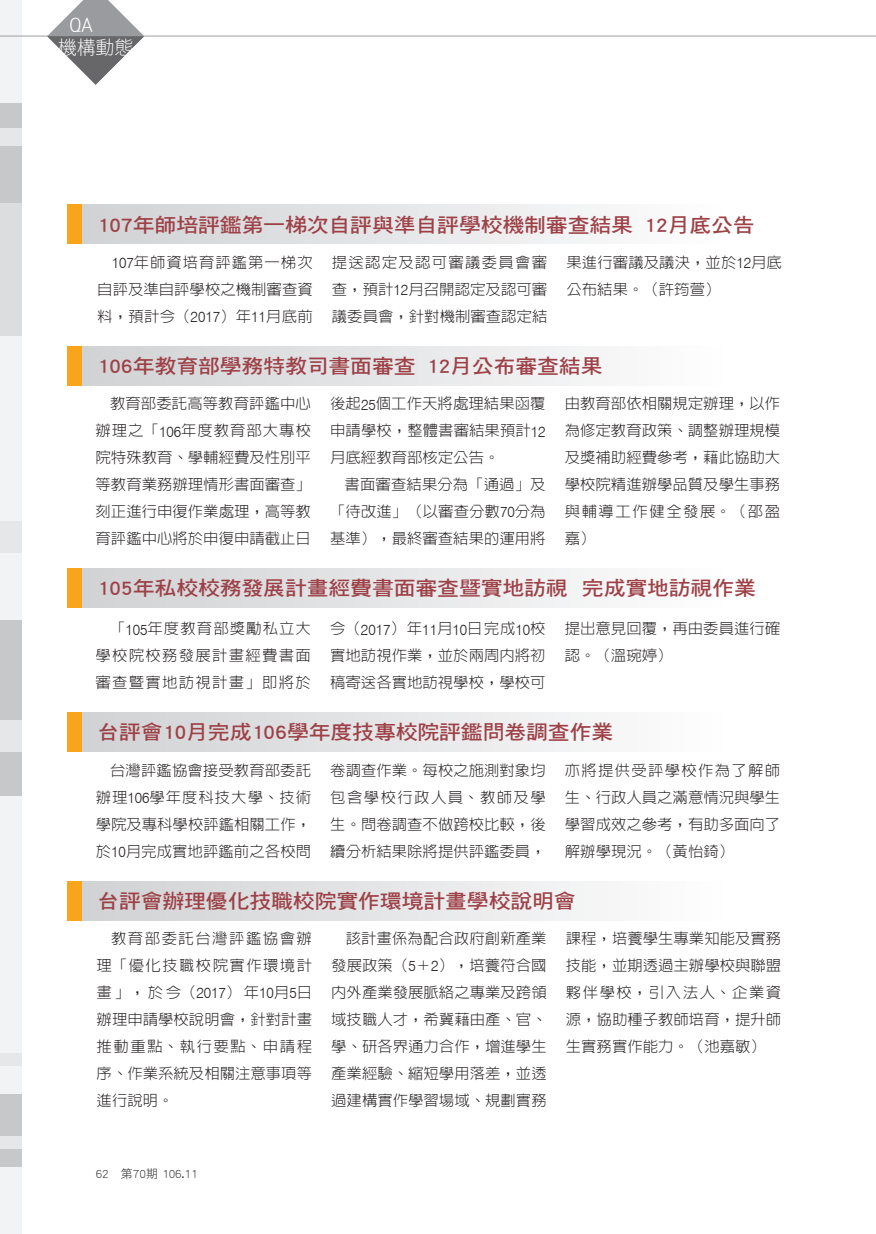
<style>
.page{position:relative;width:876px;height:1234px;background:#fff}
.page>*{position:absolute;margin:0;border:0;box-sizing:border-box;transform-origin:0 0}
.內文中標{font:19.95px "DF Hei Std W7";letter-spacing:-.01em;color:#9d4147;scale:1.1 1}
.單元頁{font:19.2px "DF Li Hei Lt WIN BF";letter-spacing:-.01em;color:#fff}
.單元頁-2{font:19.2px "DF Li Hei Lt WIN BF";letter-spacing:-.01em;color:#fff;scale:1.25 1}
.內文LH{font:300 15px/26.8px "AR Hei B5 HK";color:#231f20;text-align:justify}
.t1{font:12px "DF Hei Std W3";color:#231f20}
.s1{font-family:"Swiss 721 BT"}
</style>
<div class="page">
<div style="left:0;top:0;width:22px;height:137px;background:#f2f3f4"></div>
<div style="left:0;top:736px;width:22px;height:263px;background:#f2f3f4"></div>
<div style="left:0;top:1142px;width:22px;height:91px;background:#f2f3f4"></div>
<div style="left:0;top:324px;width:22px;height:324px;background:#f2f3f4"></div>
<div style="left:0;top:971px;width:22px;height:134px;background:#f2f3f4"></div>
<div style="left:0;top:137px;width:22px;height:199px;background:#dcdddf"></div>
<div style="left:0;top:103px;width:22px;height:100px;background:#c7c8ca"></div>
<div style="left:0;top:620px;width:22px;height:175px;background:#c7c8ca"></div>
<div style="left:0;top:1094px;width:22px;height:72px;background:#c7c8ca"></div>
<div style="left:0;top:128px;width:22px;height:18px;background:#e6e7e9"></div>
<div style="left:0;top:720px;width:22px;height:31px;background:#e6e7e9"></div>
<div style="left:0;top:1135px;width:22px;height:13px;background:#e6e7e9"></div>
<div style="left:0;top:521px;width:22px;height:31px;background:#e6e7e9"></div>
<div style="left:0;top:1053px;width:22px;height:13px;background:#e6e7e9"></div>
<hr style="left:0;top:35px;width:876px;height:2px;background:#a8a9ad">
<svg style="left:47px;top:0;width:97px;height:85px"></svg>
<div style="left:68px;top:881px;width:76px;height:39px;background:#f9a51b"></div>
<div style="left:82px;top:881px;width:679px;height:39px;background:linear-gradient(to right,#d0d1d4,#fff)"></div>
<div style="left:68px;top:205px;width:76px;height:39px;background:#f9a51b"></div>
<div style="left:82px;top:205px;width:679px;height:39px;background:linear-gradient(to right,#d0d1d4,#fff)"></div>
<div style="left:68px;top:346px;width:76px;height:39px;background:#f9a51b"></div>
<div style="left:82px;top:346px;width:679px;height:39px;background:linear-gradient(to right,#d0d1d4,#fff)"></div>
<div style="left:68px;top:568px;width:76px;height:39px;background:#f9a51b"></div>
<div style="left:82px;top:568px;width:679px;height:39px;background:linear-gradient(to right,#d0d1d4,#fff)"></div>
<div style="left:68px;top:712px;width:76px;height:39px;background:#f9a51b"></div>
<div style="left:82px;top:712px;width:679px;height:39px;background:linear-gradient(to right,#d0d1d4,#fff)"></div>
<p class="單元頁-2" style="left:69px;top:16px;width:20px">QA</p>
<p class="單元頁" style="left:58px;top:37px;width:77px">機構動態</p>
<p class="內文中標" style="left:97px;top:214px;width:599px">107年師培評鑑第一梯次自評與準自評學校機制審查結果 12月底公告</p>
<p class="內文LH" style="left:97px;top:248px;width:217px;text-indent:14px"><span class="s1">107</span>年師資培育評鑑第一梯次自評及準自評學校之機制審查資料，預計今（<span class="s1">2017</span>）年<span class="s1">11</span>月底前</p>
<p class="內文LH" style="left:332px;top:248px;width:217px">提送認定及認可審議委員會審查，預計<span class="s1">12</span>月召開認定及認可審議委員會，針對機制審查認定結</p>
<p class="內文LH" style="left:566px;top:248px;width:217px">果進行審議及議決，並於<span class="s1">12</span>月底公布結果。（許筠萱）</p>
<p class="內文中標" style="left:97px;top:355px;width:461px">106年教育部學務特教司書面審查 12月公布審查結果</p>
<p class="內文LH" style="left:96px;top:390px;width:217px;text-indent:14px">教育部委託高等教育評鑑中心辦理之「<span class="s1">106</span>年度教育部大專校院特殊教育、學輔經費及性別平等教育業務辦理情形書面審查」刻正進行申復作業處理，高等教育評鑑中心將於申復申請截止日</p>
<p class="內文LH" style="left:330px;top:390px;width:217px">後起<span class="s1">25</span>個工作天將處理結果函覆申請學校，整體書審結果預計<span class="s1">12</span>月底經教育部核定公告。</p>
<p class="內文LH" style="left:565px;top:390px;width:217px">由教育部依相關規定辦理，以作為修定教育政策、調整辦理規模及獎補助經費參考，藉此協助大學校院精進辦學品質及學生事務與輔導工作健全發展。（邵盈嘉）</p>
<p class="內文LH" style="left:330px;top:471px;width:217px;text-indent:14px">書面審查結果分為「通過」及「待改進」（以審查分數<span class="s1">70</span>分為基準），最終審查結果的運用將</p>
<p class="內文中標" style="left:97px;top:577px;width:600px">105年私校校務發展計畫經費書面審查暨實地訪視 完成實地訪視作業</p>
<p class="內文LH" style="left:96px;top:615px;width:217px;text-indent:14px">「<span class="s1">105</span>年度教育部獎勵私立大學校院校務發展計畫經費書面審查暨實地訪視計畫」即將於</p>
<p class="內文LH" style="left:330px;top:615px;width:217px">今（<span class="s1">2017</span>）年<span class="s1">11</span>月<span class="s1">10</span>日完成<span class="s1">10</span>校實地訪視作業，並於兩周內將初稿寄送各實地訪視學校，學校可</p>
<p class="內文LH" style="left:565px;top:615px;width:217px">提出意見回覆，再由委員進行確認。（溫琬婷）</p>
<p class="內文中標" style="left:97px;top:721px;width:471px">台評會10月完成106學年度技專校院評鑑問卷調查作業</p>
<p class="內文LH" style="left:96px;top:757px;width:217px;text-indent:14px">台灣評鑑協會接受教育部委託辦理<span class="s1">106</span>學年度科技大學、技術學院及專科學校評鑑相關工作，於<span class="s1">10</span>月完成實地評鑑前之各校問</p>
<p class="內文LH" style="left:330px;top:757px;width:217px">卷調查作業。每校之施測對象均包含學校行政人員、教師及學生。問卷調查不做跨校比較，後續分析結果除將提供評鑑委員，</p>
<p class="內文LH" style="left:565px;top:757px;width:217px">亦將提供受評學校作為了解師生、行政人員之滿意情況與學生學習成效之參考，有助多面向了解辦學現況。（黃怡錡）</p>
<p class="內文中標" style="left:97px;top:890px;width:437px">台評會辦理優化技職校院實作環境計畫學校說明會</p>
<p class="內文LH" style="left:97px;top:924px;width:217px;text-indent:14px">教育部委託台灣評鑑協會辦理「優化技職校院實作環境計畫」，於今（<span class="s1">2017</span>）年<span class="s1">10</span>月<span class="s1">5</span>日辦理申請學校說明會，針對計畫推動重點、執行要點、申請程序、作業系統及相關注意事項等進行說明。</p>
<p class="內文LH" style="left:331px;top:924px;width:217px;text-indent:14px">該計畫係為配合政府創新產業發展政策（<span class="s1">5</span>＋<span class="s1">2</span>），培養符合國內外產業發展脈絡之專業及跨領域技職人才，希冀藉由產、官、學、研各界通力合作，增進學生產業經驗、縮短學用落差，並透過建構實作學習場域、規劃實務</p>
<p class="內文LH" style="left:566px;top:924px;width:217px">課程，培養學生專業知能及實務技能，並期透過主辦學校與聯盟夥伴學校，引入法人、企業資源，協助種子教師培育，提升師生實務實作能力。（池嘉敏）</p>
<p class="t1" style="left:96px;top:1167px;width:103px">62 第70期 106.11</p>
</div>
